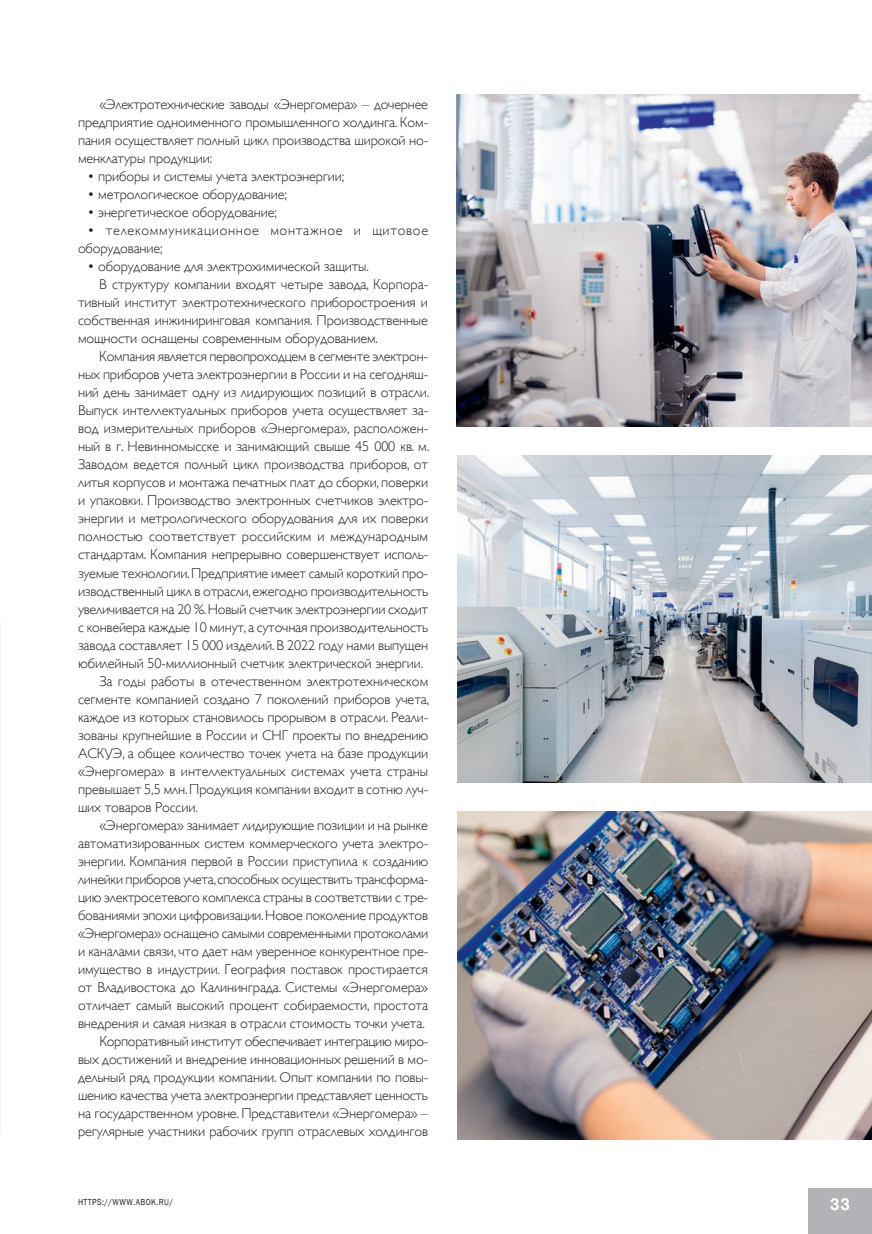
<style>
.page{position:relative;width:872px;height:1234px;background:#fff}
.page>*{position:absolute;margin:0;border:0;box-sizing:border-box;transform-origin:0 0}
.t1{font:700 16.5px "Pragmatica";color:#fff;scale:.89 1}
.t2{font:300 14.25px/18px "Gill Sans";letter-spacing:-.01em;color:#231f20;text-align:justify}
.t3{font:300 14.25px/18px "Gill Sans";letter-spacing:.05em;color:#231f20}
.t4{font:300 14.25px "Gill Sans";letter-spacing:.01em;color:#231f20}
.t5{font:9px "Franklin Gothic";letter-spacing:.05em;color:#231f20;scale:.89 1}
</style>
<div class="page">
<img style="left:0;top:621px;width:1px;height:514px">
<div style="left:808px;top:1188px;width:64px;height:45px;background:#b2b3b7"></div>
<img style="left:456px;top:94px;width:416px;height:332px">
<img style="left:457px;top:811px;width:415px;height:328px">
<img style="left:457px;top:455px;width:415px;height:327px">
<p class="t2" style="left:78px;top:95px;width:351px;text-indent:21px">«Электротехнические заводы «Энергомера» – дочернее предприятие одноименного промышленного холдинга. Ком&shy;пания осуществляет полный цикл производства широкой но&shy;менклатуры продукции:</p>
<p class="t2" style="left:87px;top:167px;width:258px">• приборы и системы учета электроэнергии;</p>
<p class="t2" style="left:87px;top:185px;width:201px">• метрологическое оборудование;</p>
<p class="t2" style="left:87px;top:203px;width:191px">• энергетическое оборудование;</p>
<p class="t3" style="left:78px;top:221px;width:352px;text-indent:9px">• телекоммуникационное монтажное и щитовое оборудование;</p>
<p class="t2" style="left:87px;top:257px;width:283px">• оборудование для электрохимической защиты.</p>
<p class="t2" style="left:99px;top:275px;width:330px">В структуру компании входят четыре завода, Корпора-</p>
<p class="t2" style="left:78px;top:293px;width:351px">тивный институт электротехнического приборостроения и</p>
<p class="t2" style="left:78px;top:311px;width:351px">собственная инжиниринговая компания. Производственные</p>
<p class="t2" style="left:78px;top:329px;width:302px">мощности оснащены современным оборудованием.</p>
<p class="t2" style="left:99px;top:347px;width:330px">Компания является первопроходцем в сегменте электрон-</p>
<p class="t2" style="left:78px;top:365px;width:351px">ных приборов учета электроэнергии в России и на сегодняш-</p>
<p class="t2" style="left:78px;top:383px;width:353px">ний день занимает одну из лидирующих позиций в отрасли.</p>
<p class="t2" style="left:78px;top:401px;width:351px">Выпуск интеллектуальных приборов учета осуществляет за-</p>
<p class="t2" style="left:78px;top:419px;width:352px">вод измерительных приборов «Энергомера», расположен-</p>
<p class="t2" style="left:78px;top:437px;width:353px">ный в г. Невинномысске и занимающий свыше 45 000 кв. м.</p>
<p class="t2" style="left:78px;top:455px;width:352px">Заводом ведется полный цикл производства приборов, от</p>
<p class="t2" style="left:78px;top:473px;width:351px">литья корпусов и монтажа печатных плат до сборки, поверки</p>
<p class="t2" style="left:78px;top:491px;width:352px">и упаковки. Производство электронных счетчиков электро-</p>
<p class="t2" style="left:78px;top:509px;width:351px">энергии и метрологического оборудования для их поверки</p>
<p class="t4" style="left:78px;top:525px;width:351px">полностью соответствует российским и международным</p>
<p class="t2" style="left:78px;top:545px;width:351px">стандартам. Компания непрерывно совершенствует исполь-</p>
<p class="t2" style="left:78px;top:563px;width:351px">зуемые технологии. Предприятие имеет самый короткий про-</p>
<p class="t2" style="left:78px;top:581px;width:352px">изводственный цикл в отрасли, ежегодно производительность</p>
<p class="t2" style="left:78px;top:599px;width:352px">увеличивается на 20 %. Новый счетчик электроэнергии сходит</p>
<p class="t2" style="left:78px;top:617px;width:351px">с конвейера каждые 10 минут, а суточная производительность</p>
<p class="t2" style="left:78px;top:635px;width:351px">завода составляет 15 000 изделий. В 2022 году нами выпущен</p>
<p class="t2" style="left:78px;top:653px;width:347px">юбилейный 50-миллионный счетчик электрической энергии.</p>
<p class="t2" style="left:99px;top:671px;width:330px">За годы работы в отечественном электротехническом</p>
<p class="t2" style="left:78px;top:689px;width:353px">сегменте компанией создано 7 поколений приборов учета,</p>
<p class="t2" style="left:78px;top:707px;width:351px">каждое из которых становилось прорывом в отрасли. Реали-</p>
<p class="t2" style="left:78px;top:725px;width:351px">зованы крупнейшие в России и СНГ проекты по внедрению</p>
<p class="t2" style="left:78px;top:743px;width:351px">АСКУЭ, а общее количество точек учета на базе продукции</p>
<p class="t2" style="left:78px;top:761px;width:351px">«Энергомера» в интеллектуальных системах учета страны</p>
<p class="t2" style="left:78px;top:779px;width:351px">превышает 5,5 млн. Продукция компании входит в сотню луч-</p>
<p class="t2" style="left:78px;top:797px;width:121px">ших товаров России.</p>
<p class="t2" style="left:99px;top:815px;width:330px">«Энергомера» занимает лидирующие позиции и на рынке</p>
<p class="t2" style="left:78px;top:833px;width:351px">автоматизированных систем коммерческого учета электро-</p>
<p class="t2" style="left:78px;top:851px;width:351px">энергии. Компания первой в России приступила к созданию</p>
<p class="t2" style="left:78px;top:869px;width:352px">линейки приборов учета, способных осуществить трансформа-</p>
<p class="t2" style="left:78px;top:887px;width:351px">цию электросетевого комплекса страны в соответствии с тре-</p>
<p class="t2" style="left:78px;top:905px;width:351px">бованиями эпохи цифровизации. Новое поколение продуктов</p>
<p class="t2" style="left:78px;top:923px;width:352px">«Энергомера» оснащено самыми современными протоколами</p>
<p class="t2" style="left:78px;top:941px;width:351px">и каналами связи, что дает нам уверенное конкурентное пре-</p>
<p class="t2" style="left:78px;top:959px;width:351px">имущество в индустрии. География поставок простирается</p>
<p class="t2" style="left:78px;top:977px;width:351px">от Владивостока до Калининграда. Системы «Энергомера»</p>
<p class="t2" style="left:78px;top:995px;width:352px">отличает самый высокий процент собираемости, простота</p>
<p class="t2" style="left:78px;top:1013px;width:348px">внедрения и самая низкая в отрасли стоимость точки учета.</p>
<p class="t2" style="left:99px;top:1031px;width:330px">Корпоративный институт обеспечивает интеграцию миро-</p>
<p class="t2" style="left:78px;top:1049px;width:351px">вых достижений и внедрение инновационных решений в мо-</p>
<p class="t2" style="left:78px;top:1067px;width:351px">дельный ряд продукции компании. Опыт компании по повы-</p>
<p class="t2" style="left:78px;top:1085px;width:351px">шению качества учета электроэнергии представляет ценность</p>
<p class="t2" style="left:78px;top:1103px;width:351px">на государственном уровне. Представители «Энергомера» –</p>
<p class="t2" style="left:78px;top:1121px;width:351px">регулярные участники рабочих групп отраслевых холдингов</p>
<p class="t5" style="left:78px;top:1196px;width:108px">HTTPS://WWW.ABOK.RU/</p>
<p class="t1" style="left:830px;top:1193px;width:24px">33</p>
</div>
